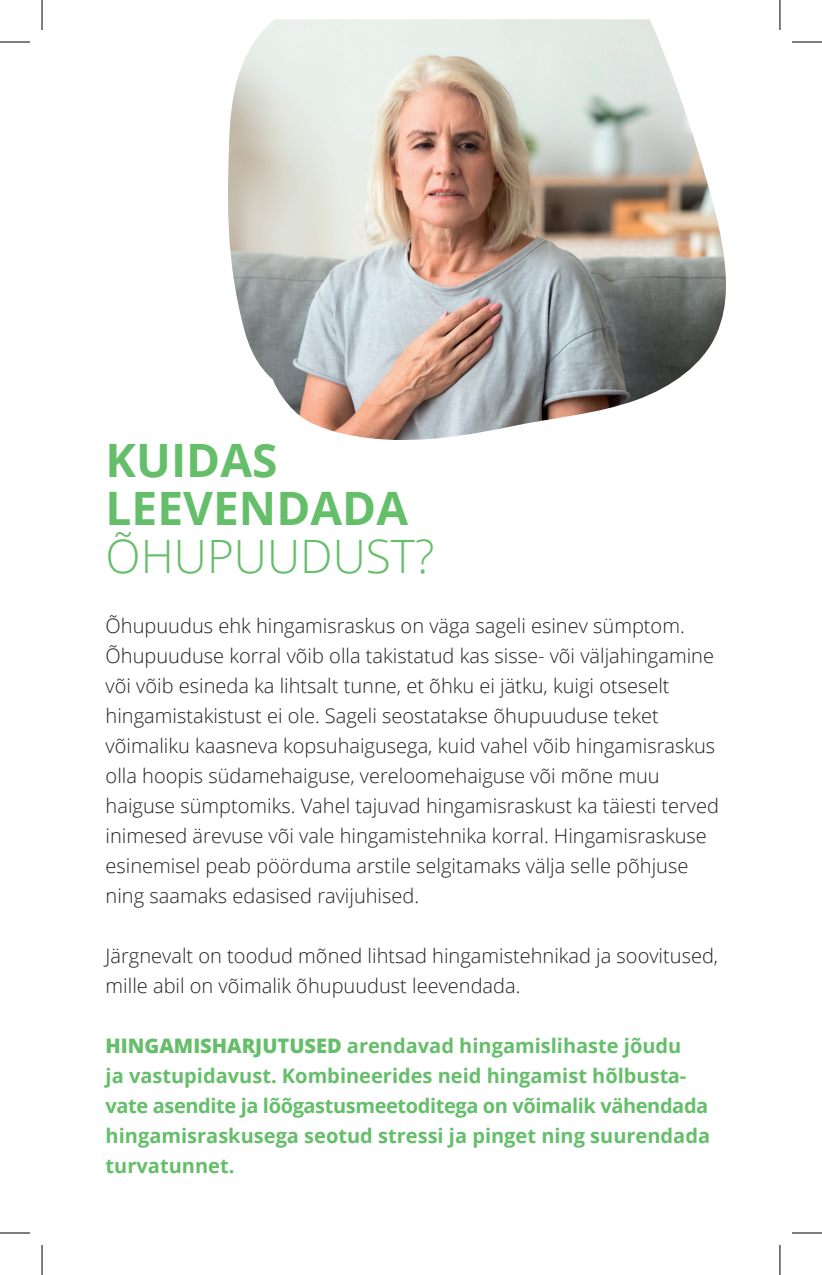
<style>
.page{position:relative;width:822px;height:1275px;background:#fff}
.page>*{position:absolute;margin:0;border:0;box-sizing:border-box;transform-origin:0 0}
.t1{font:700 46px/48px "Open Sans";color:#65be6a}
.t2{font:300 46px "Open Sans";color:#65be6a}
.t3{font:300 20px/30px "Open Sans";color:#231f20}
.t4{font:700 20px/30px "Open Sans";color:#65be6a}
.s1{font-weight:800}
</style>
<div class="page">
<img style="left:228px;top:19px;width:498px;height:421px">
<hr style="left:0;top:42px;width:30px;height:1px;background:#000">
<hr style="left:791px;top:42px;width:30px;height:1px;background:#000">
<hr style="left:0;top:1232px;width:30px;height:1px;background:#000">
<hr style="left:791px;top:1232px;width:30px;height:1px;background:#000">
<hr style="left:42px;top:0;width:1px;height:30px;background:#000">
<hr style="left:42px;top:1245px;width:1px;height:30px;background:#000">
<hr style="left:779px;top:0;width:1px;height:30px;background:#000">
<hr style="left:779px;top:1245px;width:1px;height:30px;background:#000">
<h1 class="t1" style="left:105px;top:435px;width:304px">Kuidas leevendada</h1>
<h1 class="t2" style="left:105px;top:524px;width:330px">ÕHUPUUDUST?</h1>
<p class="t3" style="left:105px;top:610px;width:614px">Õhupuudus ehk hingamisraskus on väga sageli esinev sümptom.<br>Õhupuuduse korral võib olla takistatud kas sisse- või väljahingamine või võib esineda ka lihtsalt tunne, et õhku ei jätku, kuigi otseselt hingamistakistust ei ole. Sageli seostatakse õhupuuduse teket võimaliku kaasneva kopsuhaigusega, kuid vahel võib hingamisraskus olla hoopis südamehaiguse, vereloomehaiguse või mõne muu haiguse sümptomiks. Vahel tajuvad hingamisraskust ka täiesti terved inimesed ärevuse või vale hingamistehnika korral. Hingamisraskuse esinemisel peab pöörduma arstile selgitamaks välja selle põhjuse ning saamaks edasised ravijuhised.</p>
<p class="t3" style="left:105px;top:940px;width:613px">Järgnevalt on toodud mõned lihtsad hingamistehnikad ja soovitused, mille abil on võimalik õhupuudust leevendada.</p>
<p class="t4" style="left:105px;top:1030px;width:605px"><span class="s1">HINGAMISHARJUTUSED</span> arendavad hingamislihaste jõudu<br>ja vastupidavust. Kombineerides neid hingamist hõlbusta&shy;vate asendite ja lõõgastusmeetoditega on võimalik vähendada hingamisraskusega seotud stressi ja pinget ning suurendada turvatunnet.</p>
</div>
